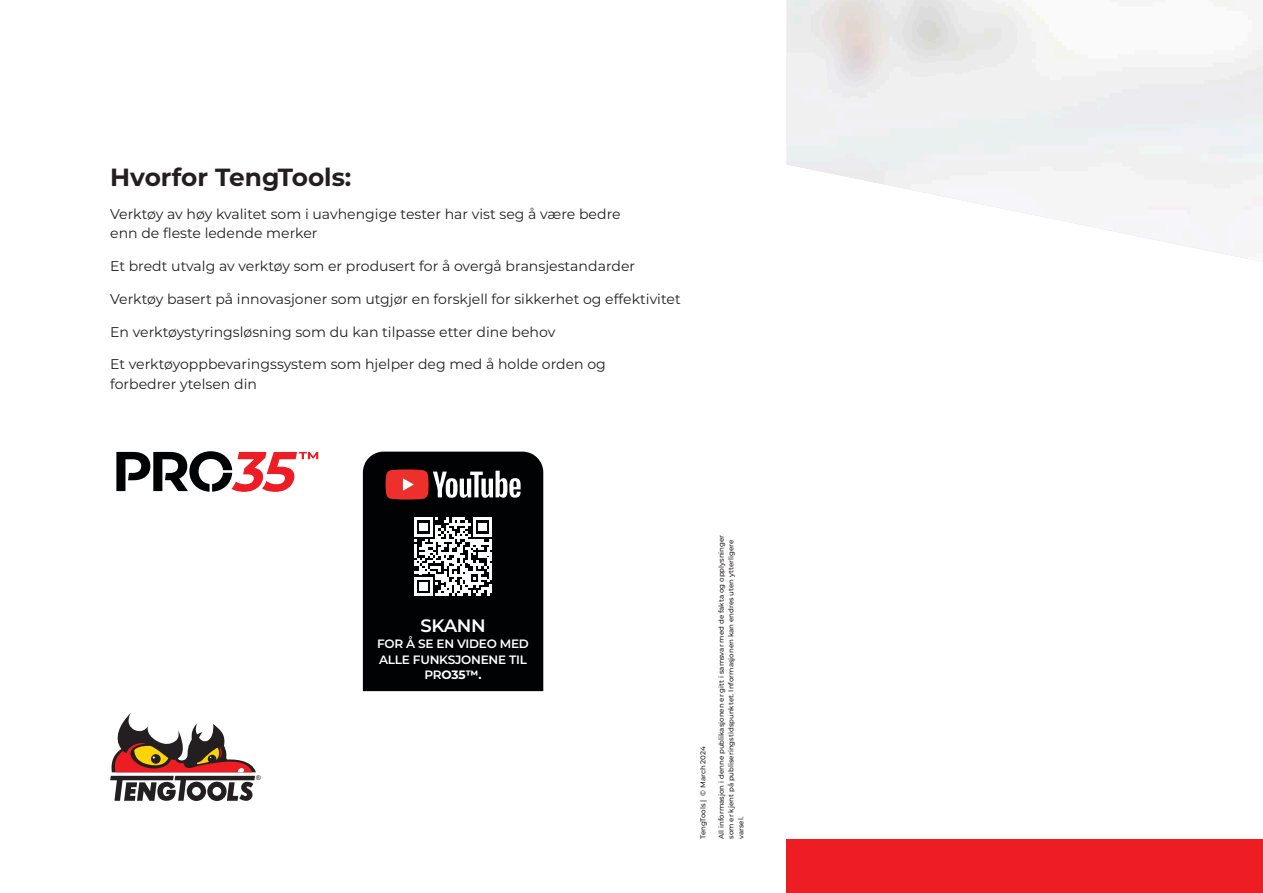
<style>
.page{position:relative;width:1263px;height:893px;background:#fff}
.page>*{position:absolute;margin:0;border:0;box-sizing:border-box;transform-origin:0 0}
.t1{font:700 24.75px "Montserrat";color:#231f20}
.t2{font:600 18px "Montserrat";letter-spacing:-.02em;color:#fff}
.t3{font:14.1px/19px "Montserrat";color:#231f20}
.t4{font:600 12.15px/15.6px "Montserrat";letter-spacing:-.02em;color:#fff;text-align:center}
.t5{font:500 7.05px/9.8px "Montserrat";color:#231f20}
.t6{font:6.45px "Arial";color:#231f20}
.s1{font-weight:700}
.s2{font-family:"Open Sans";font-weight:400}
</style>
<div class="page">
<svg style="left:110px;top:713px;width:146px;height:88px"></svg>
<div style="left:787px;top:839px;width:476px;height:54px;background:#ee1d23"></div>
<svg style="left:116px;top:451px;width:202px;height:41px"></svg>
<svg style="left:363px;top:452px;width:180px;height:239px;background:#211d1e"></svg>
<p class="t1" style="left:110px;top:159px;width:243px">Hvorfor TengTools:</p>
<p class="t3" style="left:110px;top:204px;width:512px">Verktøy av høy kvalitet som i uavhengige tester har vist seg å være bedre enn de fleste ledende merker</p>
<p class="t3" style="left:110px;top:256px;width:526px">Et bredt utvalg av verktøy som er produsert for å overgå bransjestandarder</p>
<p class="t3" style="left:110px;top:289px;width:572px">Verktøy basert på innovasjoner som utgjør en forskjell for sikkerhet og effektivitet</p>
<p class="t3" style="left:110px;top:322px;width:447px">En verktøystyringsløsning som du kan tilpasse etter dine behov</p>
<p class="t3" style="left:110px;top:354px;width:497px">Et verktøyoppbevaringssystem som hjelper deg med å holde orden og forbedrer ytelsen din</p>
<p class="t6" style="left:256px;top:773px;width:6px">®</p>
<p class="t2" style="left:420px;top:613px;width:67px">SKANN</p>
<p class="t4" style="left:377px;top:635px;width:153px">FOR Å SE EN VIDEO MED<br>ALLE FUNKSJONENE TIL<br>PR<span class="s1">O35™.</span></p>
<p class="t5" style="left:698px;top:839px;width:94px;rotate:-90deg">TengTools | <span class="s2">©</span> March 2024</p>
<p class="t5" style="left:716px;top:839px;width:306px;rotate:-90deg">All informasjon i denne publikasjonen er gitt i samsvar med de fakta og opplysninger som er kjent på publiseringstidspunktet. Informasjonen kan endres uten ytterligere varsel.</p>
</div>
